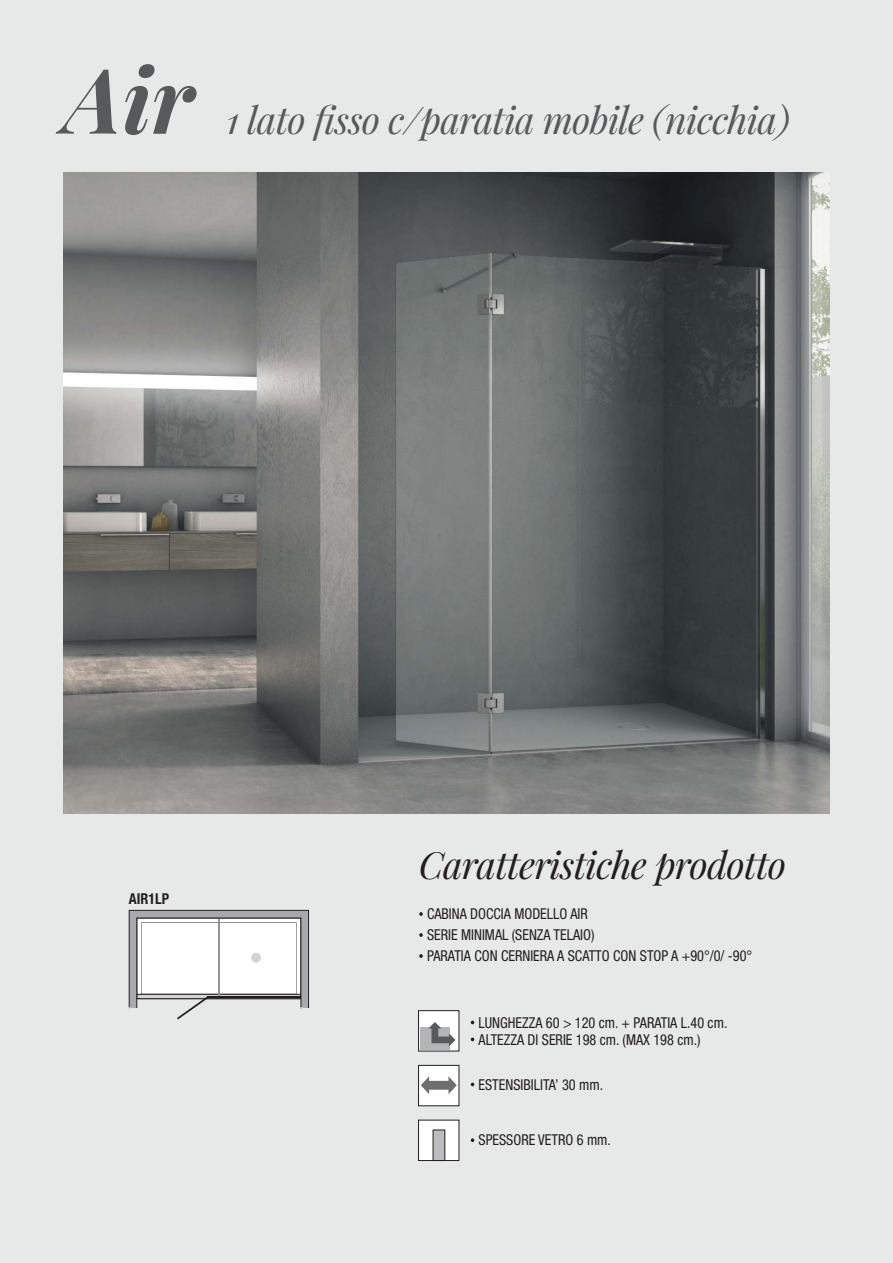
<style>
.page{position:relative;width:893px;height:1263px;background:#e7e8e8}
.page>*{position:absolute;margin:0;border:0;box-sizing:border-box;transform-origin:0 0}
.t1{font:italic 700 90px "Playfair Display";color:#58595b}
.t2{font:italic 37.5px "Playfair Display";letter-spacing:-.02em;color:#58595b}
.t3{font:italic 37.5px "Playfair Display";letter-spacing:-.02em;color:#231f20}
.t4{font:15px/21px "Helvetica Roman Condensed";color:#231f20;scale:.95 1}
.t5{font:700 condensed 15px "Helvetica Neue LT Std";color:#231f20;scale:.95 1}
</style>
<div class="page">
<img style="left:64px;top:172px;width:765px;height:641px">
<svg style="left:419px;top:912px;width:4px;height:4px"></svg>
<svg style="left:419px;top:933px;width:4px;height:4px"></svg>
<svg style="left:419px;top:954px;width:4px;height:4px"></svg>
<div style="left:419px;top:1065px;width:40px;height:41px;background:#fff"></div>
<div style="left:418px;top:1065px;width:41px;height:41px;border:1px solid #231f20"></div>
<svg style="left:471px;top:1020px;width:3px;height:4px"></svg>
<svg style="left:471px;top:1037px;width:3px;height:4px"></svg>
<svg style="left:421px;top:1076px;width:36px;height:18px"></svg>
<div style="left:419px;top:1011px;width:40px;height:40px;background:#fff"></div>
<div style="left:418px;top:1010px;width:41px;height:41px;border:1px solid #231f20"></div>
<div style="left:420px;top:1027px;width:30px;height:22px;background:#b2b4b6"></div>
<svg style="left:428px;top:1022px;width:27px;height:24px"></svg>
<svg style="left:471px;top:1082px;width:3px;height:4px"></svg>
<svg style="left:471px;top:1138px;width:3px;height:4px"></svg>
<div style="left:419px;top:1120px;width:40px;height:40px;background:#fff"></div>
<div style="left:418px;top:1120px;width:41px;height:41px;border:1px solid #231f20"></div>
<div style="left:433px;top:1130px;width:12px;height:30px;background:#bbbdc0"></div>
<div style="left:433px;top:1129px;width:12px;height:32px;border:1px solid #231f20"></div>
<svg style="left:128px;top:910px;width:182px;height:109px"></svg>
<h1 class="t1" style="left:64px;top:50px;width:132px">Air</h1>
<h2 class="t2" style="left:226px;top:99px;width:565px">1 lato fisso c/paratia mobile (nicchia)</h2>
<p class="t5" style="left:129px;top:890px;width:44px">AIR1LP</p>
<h2 class="t3" style="left:419px;top:844px;width:369px">Caratteristiche prodotto</h2>
<p class="t4" style="left:427px;top:905px;width:344px">CABINA DOCCIA MODELLO AIR<br>SERIE MINIMAL (SENZA TELAIO)<br>PARATIA CON CERNIERA A SCATTO CON STOP A +90°/0/ -90°</p>
<p class="t4" style="left:479px;top:1015px;width:263px;line-height:17px">LUNGHEZZA 60 &gt; 120 cm. + PARATIA L.40 cm.<br>ALTEZZA DI SERIE 198 cm. (MAX 198 cm.)</p>
<p class="t4" style="left:479px;top:1075px;width:133px">ESTENSIBILITA’ 30 mm.</p>
<p class="t4" style="left:479px;top:1131px;width:141px">SPESSORE VETRO 6 mm.</p>
</div>
